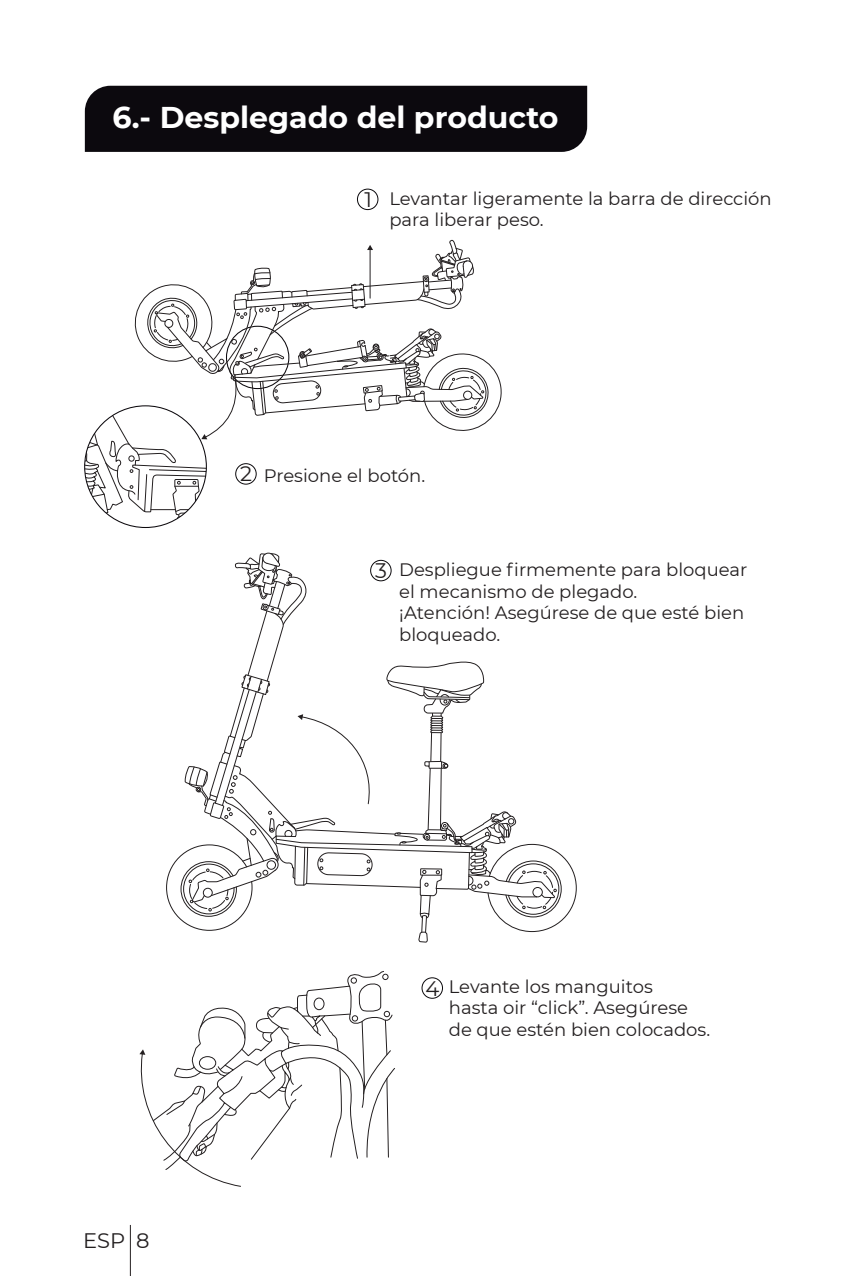
<style>
.page{position:relative;width:851px;height:1276px;background:#fff}
.page>*{position:absolute;margin:0;border:0;box-sizing:border-box;transform-origin:0 0}
.t1{font:700 30px "Montserrat";color:#fff}
.t2{font:21px "Montserrat";color:#231f20}
.t3{font:18px/21.6px "Montserrat";color:#231f20}
.s1{font-size:21px}
</style>
<div class="page">
<div style="left:357px;top:189px;width:21px;height:21px;border:1px solid #0b090c;border-radius:50%"></div>
<div style="left:85px;top:86px;width:502px;height:66px;background:#0c090e"></div>
<div style="left:421px;top:977px;width:22px;height:21px;border:1px solid #0b090c;border-radius:50%"></div>
<hr style="left:130px;top:1225px;width:1px;height:51px;background:#231f20">
<svg style="left:85px;top:239px;width:417px;height:288px"></svg>
<svg style="left:166px;top:552px;width:410px;height:391px"></svg>
<svg style="left:139px;top:971px;width:256px;height:216px"></svg>
<h1 class="t1" style="left:112px;top:95px;width:447px">6.- Desplegado del producto</h1>
<p class="t3" style="left:389px;top:187px;width:384px;text-indent:-25px"><span class="s1">1</span> Levantar ligeramente la barra de dirección para liberar peso.</p>
<p class="t2" style="left:240px;top:459px;width:13px">2</p>
<p class="t3" style="left:264px;top:464px;width:163px">Presione el botón.</p>
<p class="t2" style="left:375px;top:556px;width:13px">3</p>
<p class="t3" style="left:399px;top:558px;width:349px">Despliegue firmemente para bloquear el mecanismo de plegado.<br>¡Atención! Asegúrese de que esté bien bloqueado.</p>
<p class="t2" style="left:83px;top:1225px;width:68px">ESP 8</p>
<p class="t2" style="left:425px;top:973px;width:15px">4</p>
<p class="t3" style="left:449px;top:975px;width:263px">Levante los manguitos<br>hasta oir “click”. Asegúrese de que estén bien colocados.</p>
</div>
